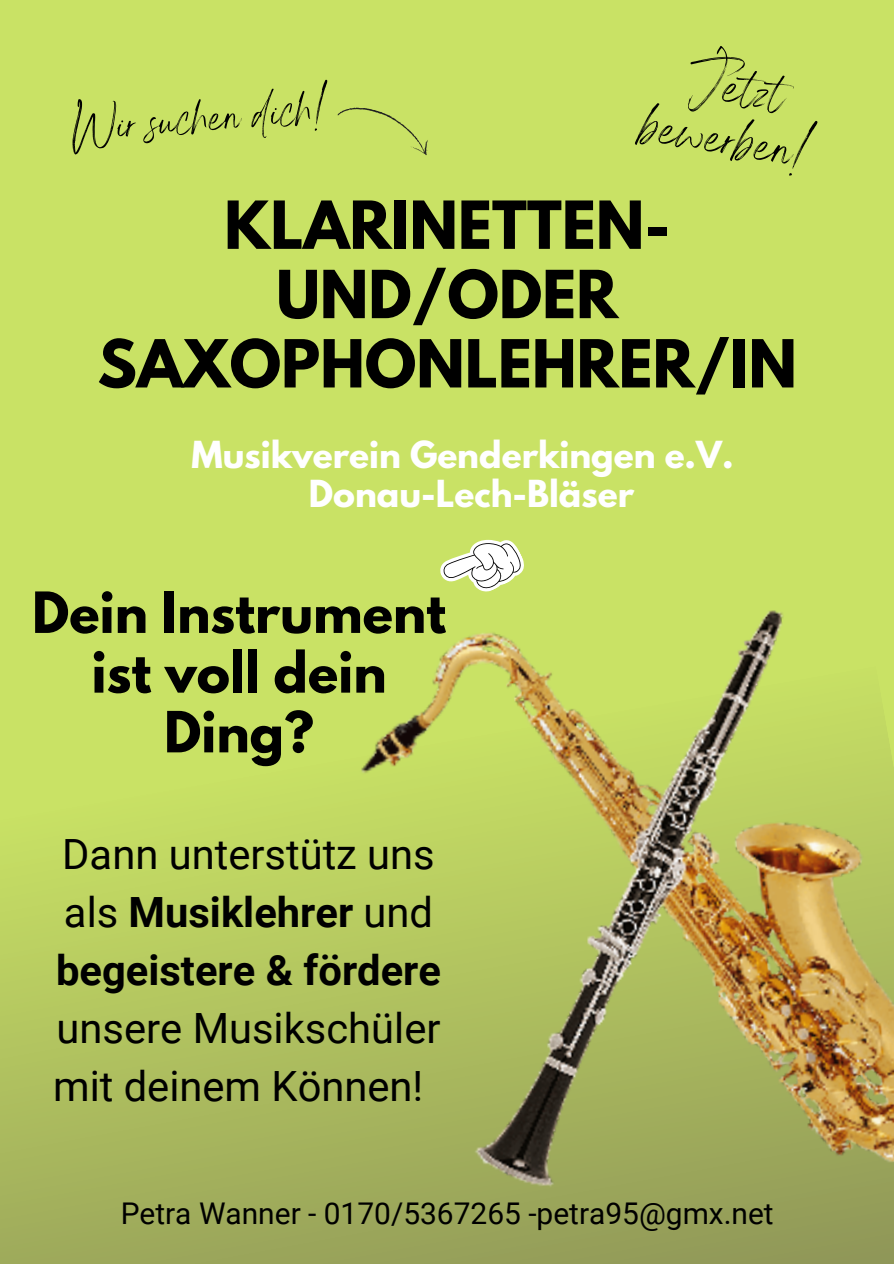
<style>
.page{position:relative;width:894px;height:1264px;background:#fff}
.page>*{position:absolute;margin:0;border:0;box-sizing:border-box;transform-origin:0 0}
.t1{font:70.05px/51.9px "Angella White";color:#000;text-align:center}
.t2{font:59.85px "Angella White";color:#000}
.t3{font:700 58.65px/69.3px "League Spartan";color:#000;text-align:center}
.t4{font:700 50.25px/59.7px "League Spartan";color:#000;text-align:center}
.t5{font:700 41.7px/58.1px "Roboto";color:#000}
.t6{font:41.7px/58.1px "Roboto";color:#000}
.t7{font:700 33px/39.5px "League Spartan";color:#fff;text-align:center}
.t8{font:29.85px "Roboto";color:#000}
.s1{font-weight:400}
</style>
<div class="page">
<div style="left:0;top:0;width:893px;height:1263px;background:#c9e265"></div>
<svg style="left:0;top:835px;width:342px;height:428px"></svg>
<svg style="left:337px;top:107px;width:91px;height:49px"></svg>
<svg style="left:462px;top:539px;width:59px;height:16px"></svg>
<img style="left:342px;top:555px;width:551px;height:708px">
<h2 class="t2" style="left:68px;top:92px;width:261px;rotate:-5deg">Wir suchen dich!</h2>
<h1 class="t1" style="left:656px;top:49px;width:173px;rotate:10deg">Jetzt bewerben!</h1>
<h3 class="t3" style="left:97px;top:198px;width:700px">KLARINETTEN-<br>UND/ODER<br>SAXOPHONLEHRER/IN</h3>
<p class="t7" style="left:191px;top:439px;width:543px">Musikverein Genderkingen e.V.<br>Donau-Lech-Bläser</p>
<p class="t4" style="left:32px;top:589px;width:415px">Dein Instrument ist voll dein<br>Ding?</p>
<p class="t5" style="left:56px;top:825px;width:386px"><span class="s1">Dann unterstütz uns als</span> Musiklehrer <span class="s1">und </span>begeistere &amp; fördere</p>
<p class="t6" style="left:53px;top:999px;width:389px">unsere Musikschüler mit deinem Können!</p>
<p class="t8" style="left:121px;top:1196px;width:654px">Petra Wanner - 0170/5367265 -petra95@gmx.net</p>
</div>
